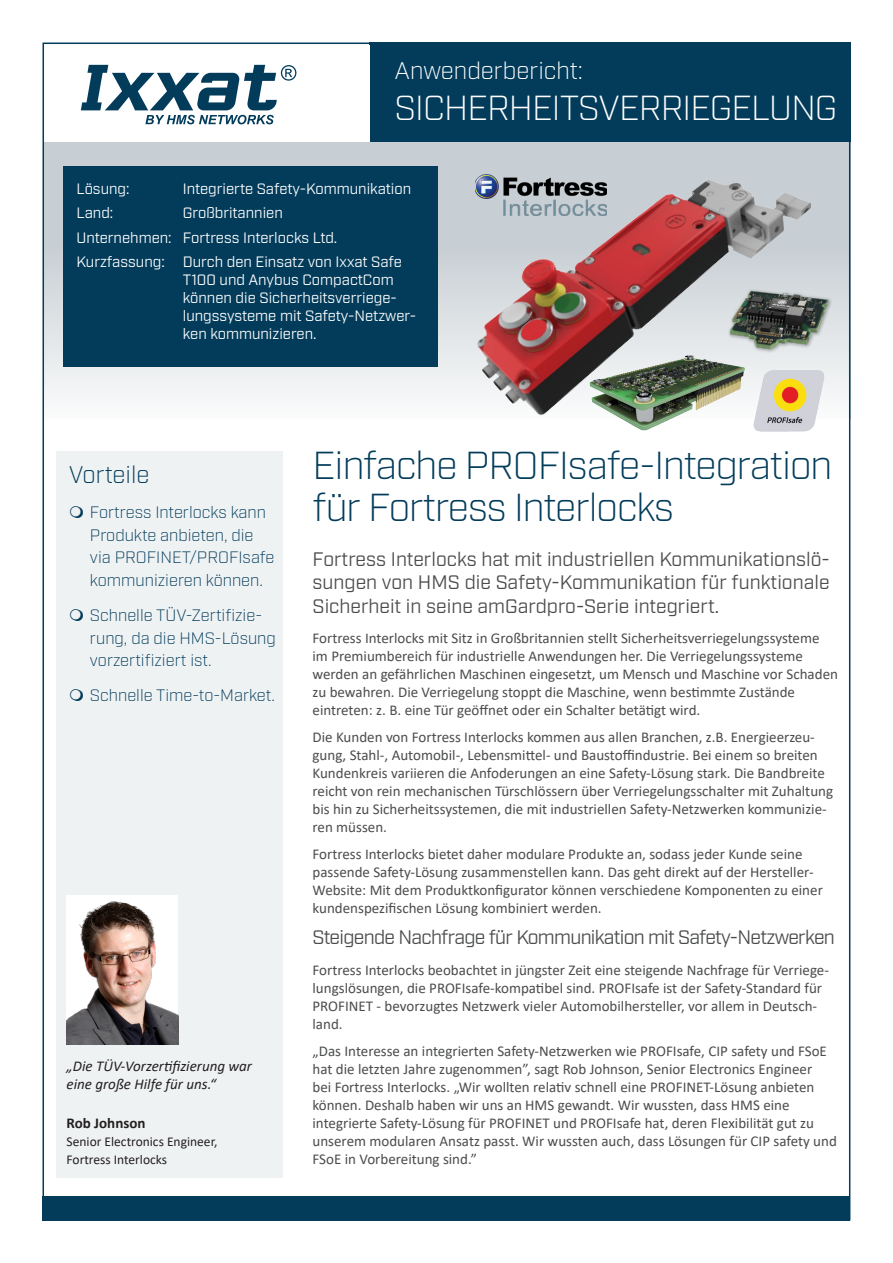
<style>
.page{position:relative;width:893px;height:1263px;background:#fff}
.page>*{position:absolute;margin:0;border:0;box-sizing:border-box;transform-origin:0 0}
.t1{font:300 39px/42px "Industry";letter-spacing:-.025em;color:#033c5b}
.White-Headline{font:300 34.8px "Industry";letter-spacing:-.025em;color:#fff}
.White-SubHeadline{font:300 24px "Industry";color:#fff}
.Gray-Box-Title{font:300 24px "Industry";color:#033c5b}
.t2{font:19.5px/23.4px "Industry";letter-spacing:-.035em;color:#4b4c4d;text-align:justify}
.Gray-Box-Bullets{font:300 16.5px/22.5px "Industry";color:#033c5b}
.Text{font:15px/18px "Calibri";color:#4b4c4d}
.White-Box-Text{font:15px/18px "Industry";color:#fff}
.Statement{font:italic 15px/18px "Calibri";color:#231f20}
.Statement-Name_Comp{font:700 15px "Calibri";color:#231f20}
.Statement-Position{font:13.5px/18px "Calibri";color:#231f20}
</style>
<div class="page">
<div style="left:44px;top:142px;width:806px;height:277px;background:#c8cfd4"></div>
<svg style="left:46px;top:243px;width:801px;height:176px;background:#edeff1"></svg>
<div style="left:56px;top:451px;width:227px;height:726px;background:#eff2f3"></div>
<div style="left:369px;top:43px;width:481px;height:99px;background:#033c5b"></div>
<div style="left:64px;top:166px;width:374px;height:201px;background:#033c5b"></div>
<svg style="left:81px;top:65px;width:215px;height:59px"></svg>
<img style="left:817px;top:280px;width:22px;height:77px">
<img style="left:817px;top:368px;width:8px;height:51px">
<img style="left:67px;top:895px;width:111px;height:149px">
<img style="left:397px;top:174px;width:420px;height:258px">
<div style="left:43px;top:1196px;width:807px;height:24px;background:#033c5b"></div>
<p class="White-SubHeadline" style="left:395px;top:56px;width:190px">Anwenderbericht:</p>
<p class="White-Headline" style="left:395px;top:87px;width:444px">SICHERHEITSVERRIEGELUNG</p>
<p class="White-Box-Text" style="left:77px;top:180px;width:54px">Lösung:</p>
<p class="White-Box-Text" style="left:183px;top:180px;width:230px">Integrierte Safety-Kommunikation</p>
<p class="White-Box-Text" style="left:77px;top:204px;width:38px">Land:</p>
<p class="White-Box-Text" style="left:183px;top:204px;width:101px">Großbritannien</p>
<p class="White-Box-Text" style="left:77px;top:229px;width:262px">Unternehmen: Fortress Interlocks Ltd.</p>
<p class="White-Box-Text" style="left:183px;top:253px;width:235px;text-indent:-106px">Kurzfassung: Durch den Einsatz von Ixxat Safe<br>T100 und Anybus CompactCom können die Sicherheitsverriege&shy;lungssysteme mit Safety-Netzwer&shy;ken kommunizieren.</p>
<p class="Gray-Box-Title" style="left:69px;top:460px;width:82px">Vorteile</p>
<p class="Gray-Box-Bullets" style="left:90px;top:501px;width:186px">Fortress Interlocks kann<br>Produkte anbieten, die via PROFINET/PROFIsafe kommunizieren können.</p>
<p class="Gray-Box-Bullets" style="left:90px;top:604px;width:187px">Schnelle TÜV-Zertifizie&shy;rung, da die HMS-Lösung vorzertifiziert ist.</p>
<p class="Gray-Box-Bullets" style="left:90px;top:684px;width:186px">Schnelle Time-to-Market.</p>
<p class="Statement" style="left:67px;top:1056px;width:187px">„Die TÜV-Vorzertifizierung war eine große Hilfe für uns.“</p>
<p class="Statement-Name_Comp" style="left:67px;top:1112px;width:80px">Rob Johnson</p>
<p class="Statement-Position" style="left:67px;top:1132px;width:153px">Senior Electronics Engineer,<br>Fortress Interlocks</p>
<h1 class="t1" style="left:313px;top:445px;width:521px">Einfache PROFIsafe-Integration für Fortress Interlocks</h1>
<h2 class="t2" style="left:313px;top:548px;width:519px">Fortress Interlocks hat mit industriellen Kommunikationslö&shy;sungen von HMS die Safety-Kommunikation für funktionale Sicherheit in seine amGardpro-Serie integriert.</h2>
<p class="Text" style="left:313px;top:629px;width:527px">Fortress Interlocks mit Sitz in Großbritannien stellt Sicherheitsverriegelungssysteme im Premiumbereich für industrielle Anwendungen her. Die Verriegelungssysteme werden an gefährlichen Maschinen eingesetzt, um Mensch und Maschine vor Schaden zu bewahren. Die Verriegelung stoppt die Maschine, wenn bestimmte Zustände eintreten: z. B. eine Tür geöffnet oder ein Schalter betätigt wird.</p>
<p class="Text" style="left:313px;top:728px;width:522px">Die Kunden von Fortress Interlocks kommen aus allen Branchen, z.B. Energieerzeu&shy;gung, Stahl-, Automobil-, Lebensmittel- und Baustoffindustrie. Bei einem so breiten Kundenkreis variieren die Anfoderungen an eine Safety-Lösung stark. Die Bandbreite reicht von rein mechanischen Türschlössern über Verriegelungsschalter mit Zuhaltung bis hin zu Sicherheitssystemen, die mit industriellen Safety-Netzwerken kommunizie&shy;ren müssen.</p>
<p class="Text" style="left:313px;top:844px;width:512px">Fortress Interlocks bietet daher modulare Produkte an, sodass jeder Kunde seine passende Safety-Lösung zusammenstellen kann. Das geht direkt auf der Hersteller-Website: Mit dem Produktkonfigurator können verschiedene Komponenten zu einer kundenspezifischen Lösung kombiniert werden.</p>
<h2 class="t2" style="left:313px;top:926px;width:524px">Steigende Nachfrage für Kommunikation mit Safety-Netzwerken</h2>
<p class="Text" style="left:313px;top:961px;width:518px">Fortress Interlocks beobachtet in jüngster Zeit eine steigende Nachfrage für Verriege&shy;lungslösungen, die PROFIsafe-kompatibel sind. PROFIsafe ist der Safety-Standard für PROFINET - bevorzugtes Netzwerk vieler Automobilhersteller, vor allem in Deutsch&shy;land.</p>
<p class="Text" style="left:313px;top:1041px;width:526px">„Das Interesse an integrierten Safety-Netzwerken wie PROFIsafe, CIP safety und FSoE hat die letzten Jahre zugenommen”, sagt Rob Johnson, Senior Electronics Engineer<br>bei Fortress Interlocks. „Wir wollten relativ schnell eine PROFINET-Lösung anbieten können. Deshalb haben wir uns an HMS gewandt. Wir wussten, dass HMS eine integrierte Safety-Lösung für PROFINET und PROFIsafe hat, deren Flexibilität gut zu unserem modularen Ansatz passt. Wir wussten auch, dass Lösungen für CIP safety und FSoE in Vorbereitung sind.”</p>
</div>
